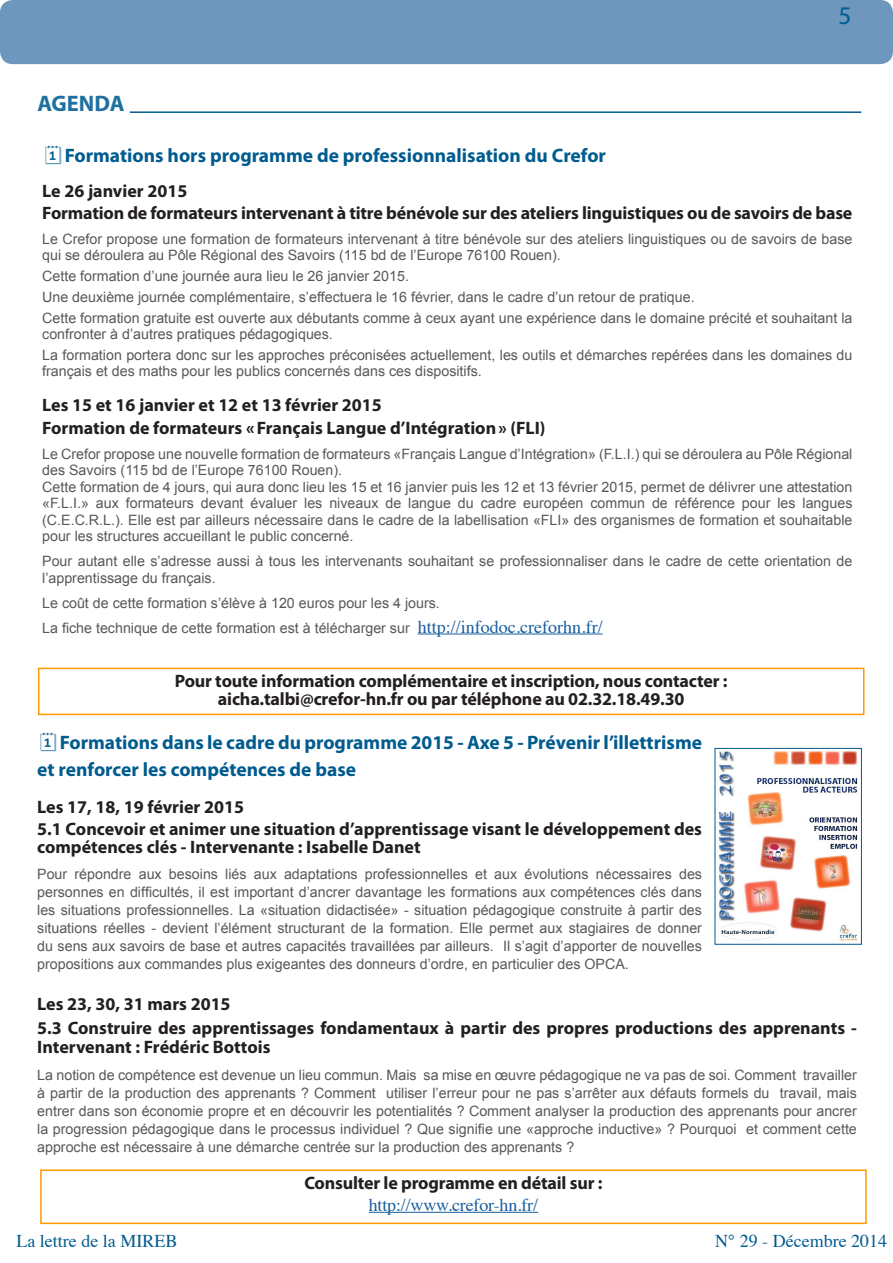
<style>
.page{position:relative;width:893px;height:1263px;background:#fff}
.page>*{position:absolute;margin:0;border:0;box-sizing:border-box;transform-origin:0 0}
.t1{font:25.5px "Myriad Pro";color:#005b8f}
.t2{font:700 22.5px "Myriad Pro";color:#1d70a0}
.t3{font:700 19.5px/27px "Myriad Pro";color:#005b8f}
.t4{font:700 18px/18px "Myriad Pro";letter-spacing:-.005em;color:#231f20}
.t5{font:18px "Times";color:#005b8f}
.t6{font:18px "Times";letter-spacing:-.01em;color:#175d9e}
.t7{font:14.25px/18px "Arial";color:#57585a}
.s1{font-family:"Times";font-size:18px;color:#175d9e}
</style>
<div class="page">
<div style="left:0;top:0;width:893px;height:64px;background:#6e97bd;border-radius:13px"></div>
<img style="left:717px;top:751px;width:141px;height:190px">
<div style="left:715px;top:748px;width:147px;height:196px;border:1px solid #005b8f"></div>
<hr style="left:369px;top:1212px;width:169px;height:1px;background:#175d9e">
<div style="left:40px;top:1169px;width:827px;height:55px;border:2px solid #f90"></div>
<hr style="left:130px;top:111px;width:731px;height:2px;background:#005b8f">
<hr style="left:418px;top:633px;width:185px;height:1px;background:#175d9e">
<div style="left:38px;top:668px;width:826px;height:47px;border:2px solid #f90"></div>
<h1 class="t1" style="left:838px;top:0;width:15px">5</h1>
<p class="t2" style="left:37px;top:89px;width:89px">AGENDA</p>
<p class="t3" style="left:65px;top:141px;width:543px">Formations hors programme de professionnalisation du Crefor</p>
<p class="t4" style="left:42px;top:181px;width:147px">Le 26 janvier 2015</p>
<p class="t4" style="left:42px;top:203px;width:812px">Formation de formateurs intervenant à titre bénévole sur des ateliers linguistiques ou de savoirs de base</p>
<p class="t7" style="left:42px;top:231px;width:812px;line-height:16.5px">Le Crefor propose une formation de formateurs intervenant à titre bénévole sur des ateliers linguistiques ou de savoirs de base qui se déroulera au Pôle Régional des Savoirs (115 bd de l’Europe 76100 Rouen).</p>
<p class="t7" style="left:42px;top:267px;width:368px">Cette formation d’une journée aura lieu le 26 janvier 2015.</p>
<p class="t7" style="left:42px;top:288px;width:654px">Une deuxième journée complémentaire, s’effectuera le 16 février, dans le cadre d’un retour de pratique.</p>
<p class="t7" style="left:42px;top:309px;width:812px;line-height:16.5px">Cette formation gratuite est ouverte aux débutants comme à ceux ayant une expérience dans le domaine précité et souhaitant la confronter à d’autres pratiques pédagogiques.</p>
<p class="t7" style="left:42px;top:347px;width:812px;line-height:16.5px">La formation portera donc sur les approches préconisées actuellement, les outils et démarches repérées dans les domaines du français et des maths pour les publics concernés dans ces dispositifs.</p>
<p class="t4" style="left:42px;top:396px;width:341px">Les 15 et 16 janvier et 12 et 13 février 2015</p>
<p class="t4" style="left:42px;top:418px;width:505px">Formation de formateurs «Français Langue d’Intégration» (FLI)</p>
<p class="t7" style="left:42px;top:445px;width:812px;line-height:16.5px">Le Crefor propose une nouvelle formation de formateurs «Français Langue d’Intégration» (F.L.I.) qui se déroulera au Pôle Régional des Savoirs (115 bd de l’Europe 76100 Rouen).</p>
<p class="t7" style="left:42px;top:478px;width:812px;line-height:16.5px;text-align:justify">Cette formation de 4 jours, qui aura donc lieu les 15 et 16 janvier puis les 12 et 13 février 2015, permet de délivrer une attestation «F.L.I.» aux formateurs devant évaluer les niveaux de langue du cadre européen commun de référence pour les langues (C.E.C.R.L.). Elle est par ailleurs nécessaire dans le cadre de la labellisation «FLI» des organismes de formation et souhaitable pour les structures accueillant le public concerné.</p>
<p class="t7" style="left:42px;top:553px;width:812px;line-height:16.5px">Pour autant elle s’adresse aussi à tous les intervenants souhaitant se professionnaliser dans le cadre de cette orientation de l’apprentissage du français.</p>
<p class="t7" style="left:42px;top:594px;width:399px">Le coût de cette formation s’élève à 120 euros pour les 4 jours.</p>
<p class="t7" style="left:42px;top:619px;width:562px">La fiche technique de cette formation est à télécharger sur <span class="s1">http://infodoc.creforhn.fr/</span></p>
<p class="t4" style="left:175px;top:671px;width:554px">Pour toute information complémentaire et inscription, nous contacter :</p>
<p class="t4" style="left:218px;top:689px;width:468px">aicha.talbi@crefor-hn.fr ou par téléphone au 02.32.18.49.30</p>
<p class="t3" style="left:37px;top:729px;width:666px;text-indent:22px">Formations dans le cadre du programme 2015 - Axe 5 - Prévenir l’illettrisme et renforcer les compétences de base</p>
<p class="t4" style="left:37px;top:797px;width:208px">Les 17, 18, 19 février 2015</p>
<p class="t4" style="left:37px;top:819px;width:666px">5.1 Concevoir et animer une situation d’apprentissage visant le développement des compétences clés - Intervenante : Isabelle Danet</p>
<p class="t7" style="left:37px;top:865px;width:666px;text-align:justify">Pour répondre aux besoins liés aux adaptations professionnelles et aux évolutions nécessaires des personnes en difficultés, il est important d’ancrer davantage les formations aux compétences clés dans les situations professionnelles. La «situation didactisée» - situation pédagogique construite à partir des situations réelles - devient l’élément structurant de la formation. Elle permet aux stagiaires de donner du sens aux savoirs de base et autres capacités travaillées par ailleurs. Il s’agit d’apporter de nouvelles propositions aux commandes plus exigeantes des donneurs d’ordre, en particulier des OPCA.</p>
<p class="t4" style="left:37px;top:994px;width:195px">Les 23, 30, 31 mars 2015</p>
<p class="t4" style="left:37px;top:1017px;width:821px;line-height:19.5px">5.3 Construire des apprentissages fondamentaux à partir des propres productions des apprenants -<br>Intervenant : Frédéric Bottois</p>
<p class="t7" style="left:37px;top:1066px;width:821px;text-align:justify">La notion de compétence est devenue un lieu commun. Mais sa mise en œuvre pédagogique ne va pas de soi. Comment travailler à partir de la production des apprenants ? Comment utiliser l’erreur pour ne pas s’arrêter aux défauts formels du travail, mais entrer dans son économie propre et en découvrir les potentialités ? Comment analyser la production des apprenants pour ancrer la progression pédagogique dans le processus individuel ? Que signifie une «approche inductive» ? Pourquoi et comment cette approche est nécessaire à une démarche centrée sur la production des apprenants ?</p>
<p class="t4" style="left:304px;top:1173px;width:300px">Consulter le programme en détail sur :</p>
<p class="t6" style="left:369px;top:1188px;width:171px">http://www.crefor-hn.fr/</p>
<p class="t5" style="left:16px;top:1224px;width:162px">La lettre de la MIREB</p>
<p class="t5" style="left:715px;top:1224px;width:174px">N° 29 - Décembre 2014</p>
</div>
